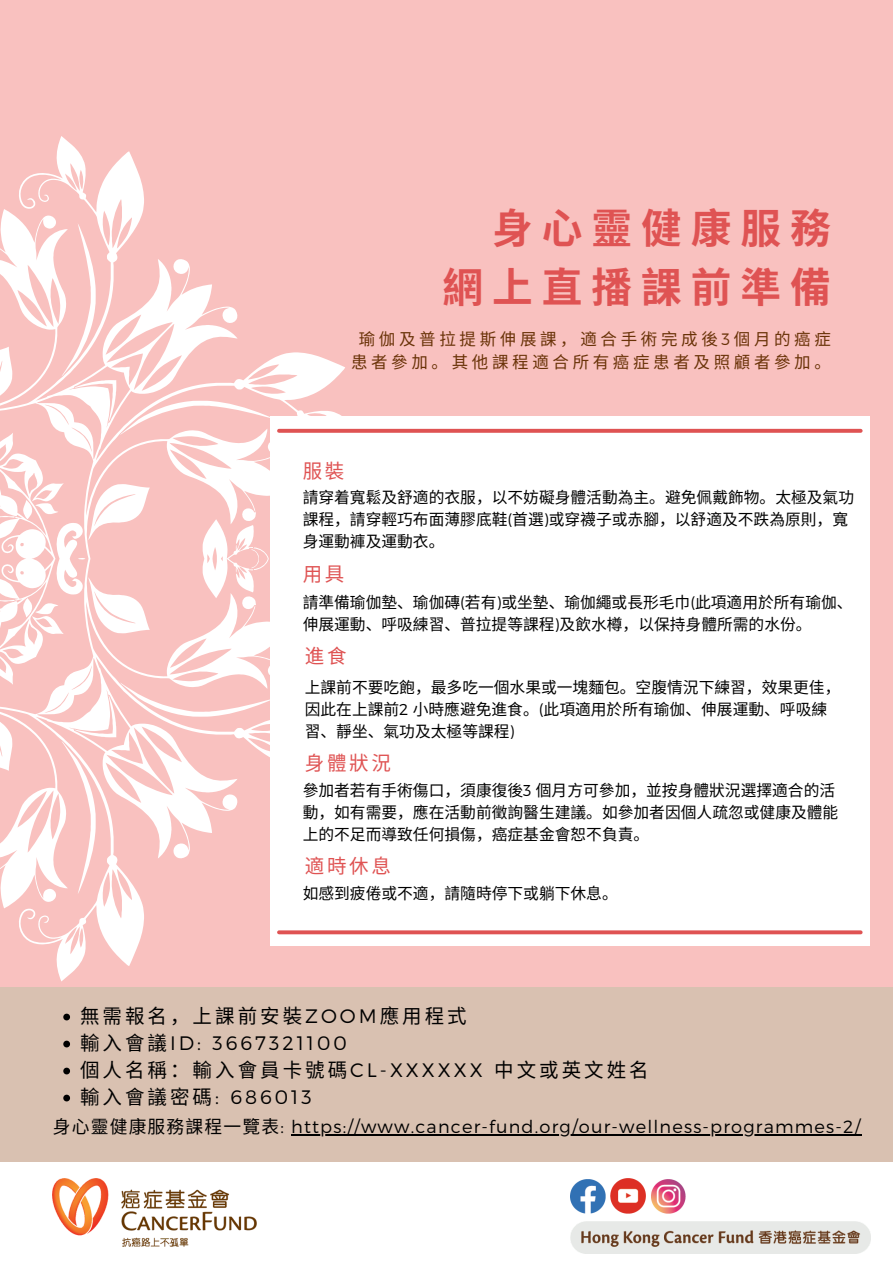
<style>
.page{position:relative;width:893px;height:1263px;background:#f9c1bf}
.page>*{position:absolute;margin:0;border:0;box-sizing:border-box;transform-origin:0 0}
.t1{font:700 40.65px/59.1px "Noto Sans CJ Ksc";letter-spacing:.22em;color:#df5353;text-align:right}
.t2{font:19.5px "Noto Sans CJ Ksc";letter-spacing:.155em;color:#000}
.t3{font:300 19.5px "Montserrat";letter-spacing:.155em;color:#000}
.t4{font:19.5px "Noto Sans CJ Ksc";letter-spacing:.14em;color:#df5353}
.t5{font:300 17.77px "Montserrat";letter-spacing:.065em;color:#000}
.t6{font:16.5px/23.1px "Noto Sans CJ Ksc";letter-spacing:.22em;color:#693207;text-align:center}
.t7{font:15.75px/21.9px "Noto Sans CJ Ksc";color:#000}
.s1{font-family:"Montserrat";font-weight:300}
.s2{font-family:"Noto Sans CJ Ksc";font-weight:400}
</style>
<div class="page">
<div style="left:0;top:987px;width:893px;height:175px;background:#d9c1b1"></div>
<svg style="left:0;top:136px;width:345px;height:845px"></svg>
<div style="left:270px;top:416px;width:599px;height:530px;background:#fff"></div>
<svg style="left:279px;top:930px;width:581px;height:4px;background:#e26363"></svg>
<svg style="left:63px;top:1014px;width:7px;height:6px"></svg>
<svg style="left:63px;top:1041px;width:7px;height:6px"></svg>
<svg style="left:63px;top:1068px;width:7px;height:6px"></svg>
<svg style="left:63px;top:1095px;width:7px;height:6px"></svg>
<svg style="left:279px;top:429px;width:581px;height:4px;background:#e05c5c"></svg>
<hr style="left:291px;top:1134px;width:570px;height:2px;background:#000">
<div style="left:0;top:1162px;width:893px;height:101px;background:#fff"></div>
<img style="left:52px;top:1179px;width:204px;height:67px">
<img style="left:570px;top:1179px;width:35px;height:35px">
<img style="left:610px;top:1179px;width:35px;height:35px">
<img style="left:651px;top:1179px;width:35px;height:34px">
<img style="left:570px;top:1222px;width:300px;height:31px">
<h2 class="t1" style="left:442px;top:196px;width:390px">身心靈健康服務網上直播課前準備</h2>
<p class="t6" style="left:351px;top:326px;width:481px">瑜伽及普拉提斯伸展課，適合手術完成後<span class="s1">3</span>個月的癌症患者參加。其他課程適合所有癌症患者及照顧者參加。</p>
<p class="t4" style="left:303px;top:455px;width:43px">服裝</p>
<h2 class="t7" style="left:303px;top:486px;width:553px">請穿着寬鬆及舒適的衣服，以不妨礙身體活動為主。避免佩戴飾物。太極及氣功課程，請穿輕巧布面薄膠底鞋<span class="s1">(</span>首選<span class="s1">)</span>或穿襪子或赤腳，以舒適及不跌為原則，寬身運動褲及運動衣。</h2>
<p class="t4" style="left:303px;top:558px;width:43px">用具</p>
<h2 class="t7" style="left:303px;top:590px;width:551px">請準備瑜伽墊、瑜伽磚<span class="s1">(</span>若有<span class="s1">)</span>或坐墊、瑜伽繩或長形毛巾 <span class="s1">(</span>此項適用於所有瑜伽、伸展運動、呼吸練習、普拉提等課程<span class="s1">)</span>及飲水樽，以保持身體所需的水份。</h2>
<p class="t4" style="left:305px;top:640px;width:42px">進食</p>
<p class="t7" style="left:305px;top:675px;width:537px">上課前不要吃飽，最多吃一個水果或一塊麵包。空腹情況下練習，效果更佳，因此在上課前<span class="s1">2</span> 小時應避免進食。<span class="s1">(</span>此項適用於所有瑜伽、伸展運動、呼吸練習、靜坐、氣功及太極等課程<span class="s1">)</span></p>
<p class="t4" style="left:305px;top:748px;width:88px">身體狀況</p>
<p class="t7" style="left:303px;top:778px;width:537px">參加者若有手術傷口，須康復後<span class="s1">3</span> 個月方可參加，並按身體狀況選擇適合的活動，如有需要，應在活動前徵詢醫生建議。如參加者因個人疏忽或健康及體能上的不足而導致任何損傷，癌症基金會恕不負責。</p>
<p class="t4" style="left:305px;top:851px;width:88px">適時休息</p>
<h3 class="t7" style="left:303px;top:881px;width:317px">如感到疲倦或不適，請隨時停下或躺下休息。</h3>
<p class="t2" style="left:80px;top:1000px;width:388px">無需報名，上課前安裝<span class="s1">ZOOM</span>應用程式</p>
<h1 class="t3" style="left:80px;top:1030px;width:268px"><span class="s2">輸入會議</span>ID: 3667321100</h1>
<p class="t2" style="left:80px;top:1054px;width:570px">個人名稱：輸入會員卡號碼<span class="s1">CL-XXXXXX</span> 中文或英文姓名</p>
<h2 class="t3" style="left:80px;top:1084px;width:233px"><span class="s2">輸入會議密碼</span>: 686013</h2>
<h2 class="t5" style="left:53px;top:1115px;width:809px"><span class="s2">身心靈健康服務課程一覽表</span>: https://www.cancer-fund.org/our-wellness-programmes-2/</h2>
</div>
